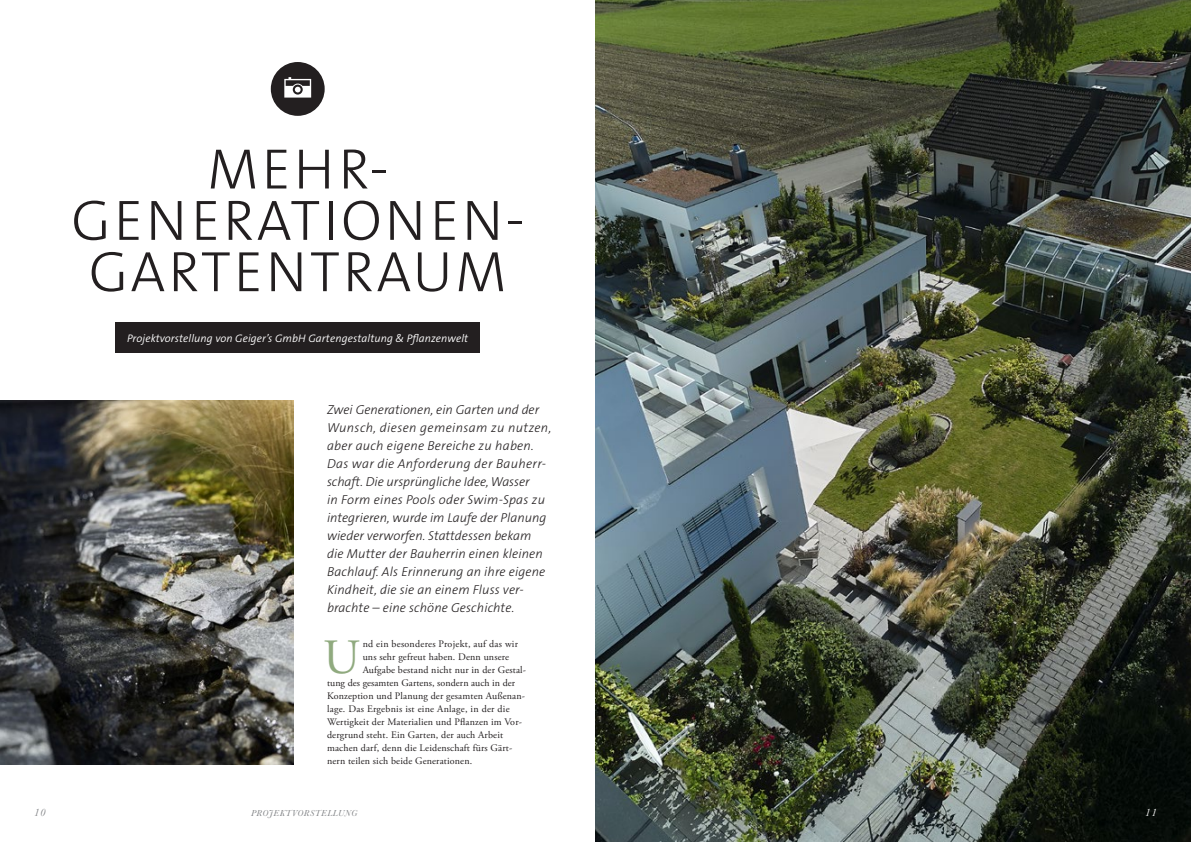
<style>
.page{position:relative;width:1191px;height:842px;background:#fff}
.page>*{position:absolute;margin:0;border:0;box-sizing:border-box;transform-origin:0 0}
._01_Headline{font:300 57.4px/51.3px "The Sans B W3";letter-spacing:.05em;color:#231f20;text-align:center}
._03b_Fliesstext_Initiale{font:49.2px "Adobe Garamond Pro";color:#90aa7f}
._02_Introtext{font:italic 300 13px/18px "The Sans B W3";letter-spacing:.01em;color:#231f20}
._02_Introtext-2{font:italic 300 11px "The Sans B W4";letter-spacing:.01em;color:#fff}
.t1{font:italic 11px "Baskerville";color:#808285}
.t2{font:italic 11px "Baskerville";color:#fff}
._03b_Fliesstext_Initiale-2{font:10px "Adobe Garamond Pro";letter-spacing:.015em;color:#231f20}
.t3{font:italic 9px "Baskerville";letter-spacing:.06em;color:#808285}
</style>
<div class="page">
<div style="left:116px;top:322px;width:364px;height:31px;background:#231f20"></div>
<div style="left:271px;top:62px;width:54px;height:54px;background:#231f20;border-radius:50%"></div>
<svg style="left:284px;top:77px;width:27px;height:21px"></svg>
<img style="left:595px;top:0;width:596px;height:842px">
<img style="left:0;top:400px;width:294px;height:364px">
<p class="_01_Headline" style="left:207px;top:144px;width:183px">MEHR-</p>
<p class="_01_Headline" style="left:71px;top:195px;width:455px">GENERATIONEN-<br>GARTENTRAUM</p>
<p class="_02_Introtext-2" style="left:127px;top:331px;width:343px">Projektvorstellung von Geiger’s GmbH Gartengestaltung &amp; Pflanzenwelt</p>
<p class="_02_Introtext" style="left:327px;top:401px;width:226px">Zwei Generationen, ein Garten und der Wunsch, diesen gemeinsam zu nutzen, aber auch eigene Bereiche zu haben.<br>Das war die Anforderung der Bauherr&shy;schaft. Die ursprüngliche Idee, Wasser<br>in Form eines Pools oder Swim-Spas zu integrieren, wurde im Laufe der Planung wieder verworfen. Stattdessen bekam<br>die Mutter der Bauherrin einen kleinen Bachlauf. Als Erinnerung an ihre eigene Kindheit, die sie an einem Fluss ver&shy;brachte – eine schöne Geschichte.</p>
<p class="_03b_Fliesstext_Initiale" style="left:323px;top:628px;width:38px">U</p>
<p class="_03b_Fliesstext_Initiale-2" style="left:363px;top:638px;width:157px">nd ein besonderes Projekt, auf das wir</p>
<p class="_03b_Fliesstext_Initiale-2" style="left:363px;top:651px;width:148px">uns sehr gefreut haben. Denn unsere</p>
<p class="_03b_Fliesstext_Initiale-2" style="left:363px;top:664px;width:165px">Aufgabe bestand nicht nur in der Gestal-</p>
<p class="_03b_Fliesstext_Initiale-2" style="left:327px;top:677px;width:190px">tung des gesamten Gartens, sondern auch in der</p>
<p class="_03b_Fliesstext_Initiale-2" style="left:327px;top:690px;width:199px">Konzeption und Planung der gesamten Außenan-</p>
<p class="_03b_Fliesstext_Initiale-2" style="left:327px;top:703px;width:184px">lage. Das Ergebnis ist eine Anlage, in der die</p>
<p class="_03b_Fliesstext_Initiale-2" style="left:327px;top:716px;width:196px">Wertigkeit der Materialien und Pflanzen im Vor-</p>
<p class="_03b_Fliesstext_Initiale-2" style="left:327px;top:729px;width:178px">dergrund steht. Ein Garten, der auch Arbeit</p>
<p class="_03b_Fliesstext_Initiale-2" style="left:327px;top:742px;width:187px">machen darf, denn die Leidenschaft fürs Gärt-</p>
<p class="_03b_Fliesstext_Initiale-2" style="left:327px;top:755px;width:147px">nern teilen sich beide Generationen.</p>
<p class="t1" style="left:34px;top:805px;width:13px">10</p>
<p class="t3" style="left:251px;top:807px;width:107px">PROJEKTVORSTELLUNG</p>
<p class="t2" style="left:1145px;top:805px;width:13px">11</p>
</div>
